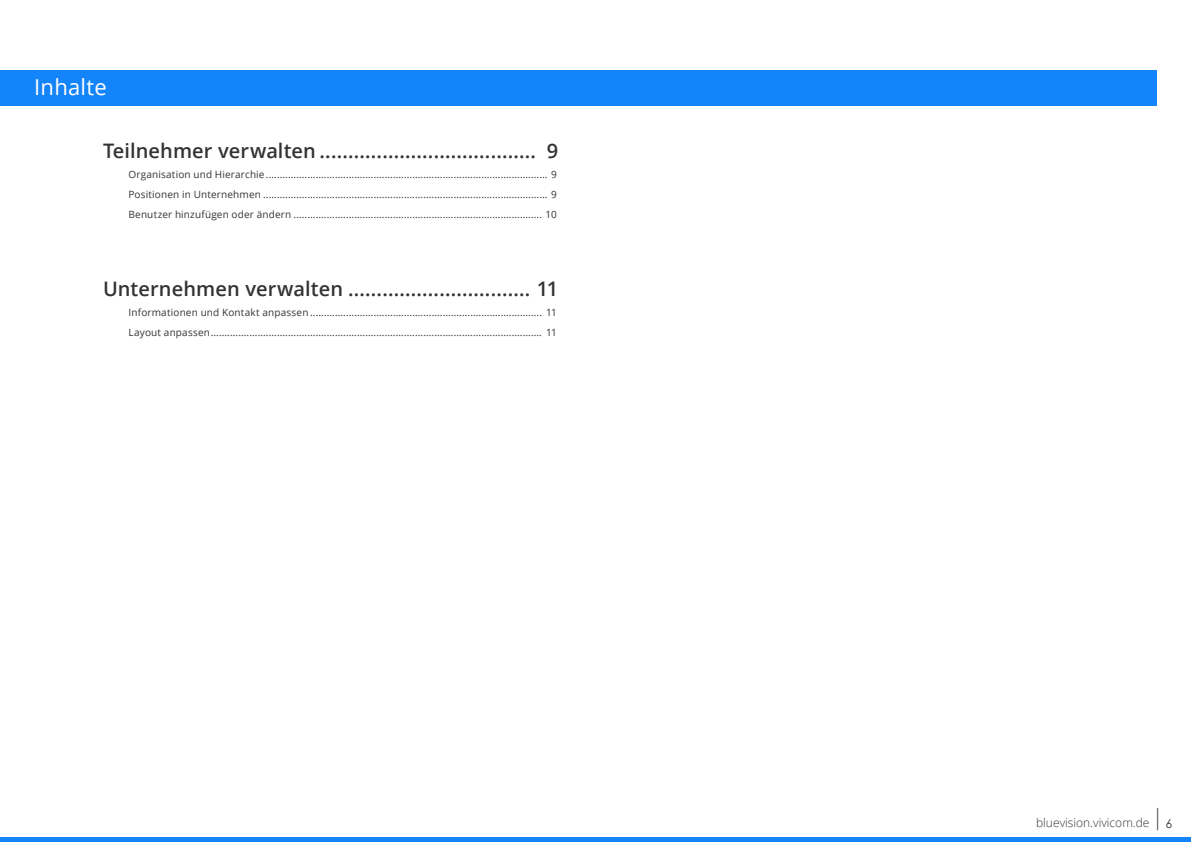
<style>
.page{position:relative;width:1191px;height:842px;background:#fff}
.page>*{position:absolute;margin:0;border:0;box-sizing:border-box;transform-origin:0 0}
.Überschrift_mit_Hint{font:22px "Open Sans";letter-spacing:.01em;color:#fff}
.IVZ_1__Überschrift{font:600 20px "Open Sans";letter-spacing:.005em;color:#333}
.Symbol{font:300 12px "Open Sans";color:#333}
.IVZ_2__Überschrift{font:10px "Open Sans";letter-spacing:.015em;color:#333}
</style>
<div class="page">
<div style="left:0;top:837px;width:1191px;height:5px;background:#1484fa"></div>
<div style="left:0;top:70px;width:1157px;height:35px;background:#1484fa"></div>
<p class="Überschrift_mit_Hint" style="left:34px;top:72px;width:74px">Inhalte</p>
<p class="IVZ_1__Überschrift" style="left:103px;top:137px;width:457px">Teilnehmer verwalten ...................................... 9</p>
<p class="IVZ_2__Überschrift" style="left:129px;top:168px;width:430px">Organisation und Hierarchie ...................................................................................................... 9</p>
<p class="IVZ_2__Überschrift" style="left:129px;top:188px;width:430px">Positionen in Unternehmen ....................................................................................................... 9</p>
<p class="IVZ_2__Überschrift" style="left:129px;top:208px;width:430px">Benutzer hinzufügen oder ändern .......................................................................................... 10</p>
<p class="IVZ_1__Überschrift" style="left:103px;top:275px;width:457px">Unternehmen verwalten ................................ 11</p>
<p class="IVZ_2__Überschrift" style="left:129px;top:305px;width:430px">Informationen und Kontakt anpassen .................................................................................... 11</p>
<p class="IVZ_2__Überschrift" style="left:129px;top:325px;width:430px">Layout anpassen........................................................................................................................ 11</p>
<p class="Symbol" style="left:1036px;top:815px;width:115px">bluevision.vivicom.de</p>
</div>
